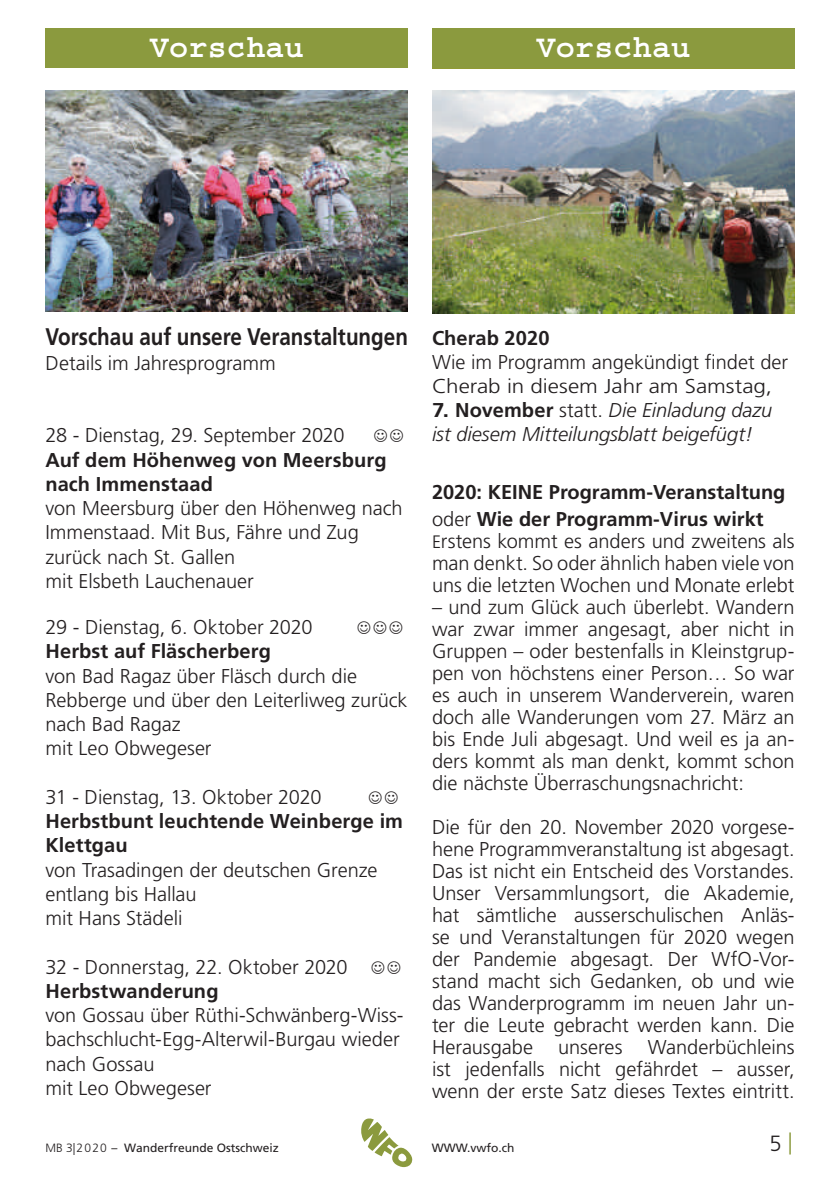
<style>
.page{position:relative;width:840px;height:1191px;background:#fff}
.page>*{position:absolute;margin:0;border:0;box-sizing:border-box;transform-origin:0 0}
.t1{font:700 32px "Courier";color:#fff}
.t2{font:700 24px "Frutiger";color:#231f20;scale:.86 1}
.t3{font:300 22px "Frutiger LT";color:#231f20}
.t4{font:300 20px/22px "Frutiger";color:#231f20}
.t5{font:700 20px/24.2px "Frutiger";letter-spacing:.005em;color:#231f20}
.t6{font:italic 300 20px/24px "Frutiger";color:#231f20}
.t7{font:20px "Apple Symbols";color:#231f20}
.t8{font:12px "Frutiger";color:#231f20}
.s1{font-weight:700}
.s2{font-weight:700;font-style:normal}
.s3{font-style:normal}
.s4{font-weight:300}
.s5{font-size:18px}
.s6{font-family:"Frutiger LT";font-weight:300}
.s7{color:#8b9a3e}
</style>
<div class="page">
<svg style="left:361px;top:1118px;width:51px;height:49px"></svg>
<div style="left:432px;top:30px;width:362px;height:39px;background:#919a34"></div>
<div style="left:432px;top:28px;width:362px;height:40px;background:#8b9a3e"></div>
<div style="left:45px;top:28px;width:363px;height:40px;background:#8b9a3e"></div>
<img style="left:432px;top:91px;width:362px;height:223px">
<img style="left:45px;top:91px;width:362px;height:221px">
<h1 class="t1" style="left:150px;top:31px;width:155px">Vorschau</h1>
<h1 class="t1" style="left:536px;top:33px;width:155px">Vorschau</h1>
<p class="t2" style="left:46px;top:323px;width:422px">Vorschau auf unsere Veranstaltungen</p>
<p class="t4" style="left:46px;top:352px;width:231px">Details im Jahresprogramm</p>
<p class="t4" style="left:45px;top:424px;width:300px">28 - Dienstag, 29. September 2020</p>
<p class="t5" style="left:45px;top:447px;width:342px">Auf dem Höhenweg von Meersburg nach Immenstaad</p>
<p class="t4" style="left:45px;top:496px;width:358px;line-height:24.2px">von Meersburg über den Höhenweg nach<br>Immenstaad. Mit Bus, Fähre und Zug zurück nach St. Gallen<br>mit Elsbeth Lauchenauer</p>
<p class="t4" style="left:45px;top:616px;width:268px">29 - Dienstag, 6. Oktober 2020</p>
<p class="t7" style="left:356px;top:615px;width:51px">☺☺☺</p>
<p class="t5" style="left:45px;top:639px;width:227px">Herbst auf Fläscherberg</p>
<p class="t4" style="left:45px;top:663px;width:363px;line-height:24.2px">von Bad Ragaz über Fläsch durch die<br>Rebberge und über den Leiterliweg zurück nach Bad Ragaz<br>mit Leo Obwegeser</p>
<p class="t4" style="left:45px;top:786px;width:277px">31 - Dienstag, 13. Oktober 2020</p>
<p class="t5" style="left:45px;top:809px;width:359px">Herbstbunt leuchtende Weinberge im<br>Klettgau</p>
<p class="t4" style="left:45px;top:857px;width:333px;line-height:24.2px">von Trasadingen der deutschen Grenze entlang bis Hallau<br>mit Hans Städeli</p>
<p class="t4" style="left:45px;top:954px;width:359px;line-height:24.2px">32 - Donnerstag, 22. Oktober 2020 ☺☺<br><span class="s1">Herbstwanderung</span></p>
<p class="t4" style="left:45px;top:1003px;width:359px;line-height:24.2px">von Gossau über Rüthi-Schwänberg-Wiss&shy;bachschlucht-Egg-Alterwil-Burgau wieder nach Gossau<br>mit Leo Obwegeser</p>
<p class="t5" style="left:432px;top:325px;width:119px">Cherab 2020</p>
<p class="t4" style="left:432px;top:349px;width:357px;line-height:24px">Wie im Programm angekündigt findet der<br>Cherab in diesem Jahr am Samstag,</p>
<p class="t6" style="left:432px;top:397px;width:341px"><span class="s2">7. November</span> <span class="s3">statt.</span> Die Einladung dazu ist diesem Mitteilungsblatt beigefügt!</p>
<p class="t5" style="left:432px;top:479px;width:355px;line-height:26.4px">2020: KEINE Programm-Veranstaltung <span class="s4">oder</span> Wie der Programm-Virus wirkt</p>
<p class="t4" style="left:432px;top:529px;width:364px;text-align:justify"><span class="s5">E</span>rstens kommt es anders und zweitens als man denkt. So oder ähnlich haben viele von uns die letzten Wochen und Monate erlebt</p>
<p class="t4" style="left:432px;top:595px;width:364px;text-align:justify">– und zum Glück auch überlebt. Wandern war zwar immer angesagt, aber nicht in Gruppen – oder bestenfalls in Kleinstgrup&shy;pen von höchstens einer Person… So war es auch in unserem Wanderverein, waren doch alle Wanderungen vom 27. März an bis Ende Juli abgesagt. Und weil es ja an&shy;ders kommt als man denkt, kommt schon die nächste Überraschungsnachricht:</p>
<p class="t4" style="left:432px;top:815px;width:364px;text-align:justify">Die für den 20. November 2020 vorgese&shy;hene Programmveranstaltung ist abgesagt.<br>Das ist nicht ein Entscheid des Vorstandes.<br>Unser Versammlungsort, die Akademie, hat sämtliche ausserschulischen Anläs&shy;se und Veranstaltungen für 2020 wegen der Pandemie abgesagt. Der WfO-Vor&shy;stand macht sich Gedanken, ob und wie das Wanderprogramm im neuen Jahr un&shy;ter die Leute gebracht werden kann. Die Herausgabe</p>
<p class="t4" style="left:432px;top:1035px;width:364px;text-align:justify;text-indent:215px">Wanderbüchleins ist jedenfalls nicht gefährdet – ausser, wenn der erste Satz dieses Textes eintritt.</p>
<p class="t4" style="left:558px;top:1035px;width:66px">unseres</p>
<p class="t8" style="left:45px;top:1140px;width:235px"><span class="s6">MB 3|2020</span> – Wanderfreunde Ostschweiz</p>
<p class="t8" style="left:431px;top:1140px;width:84px">WWW.vwfo.ch</p>
<p class="t3" style="left:769px;top:1131px;width:25px">5 <span class="s7">|</span></p>
</div>
